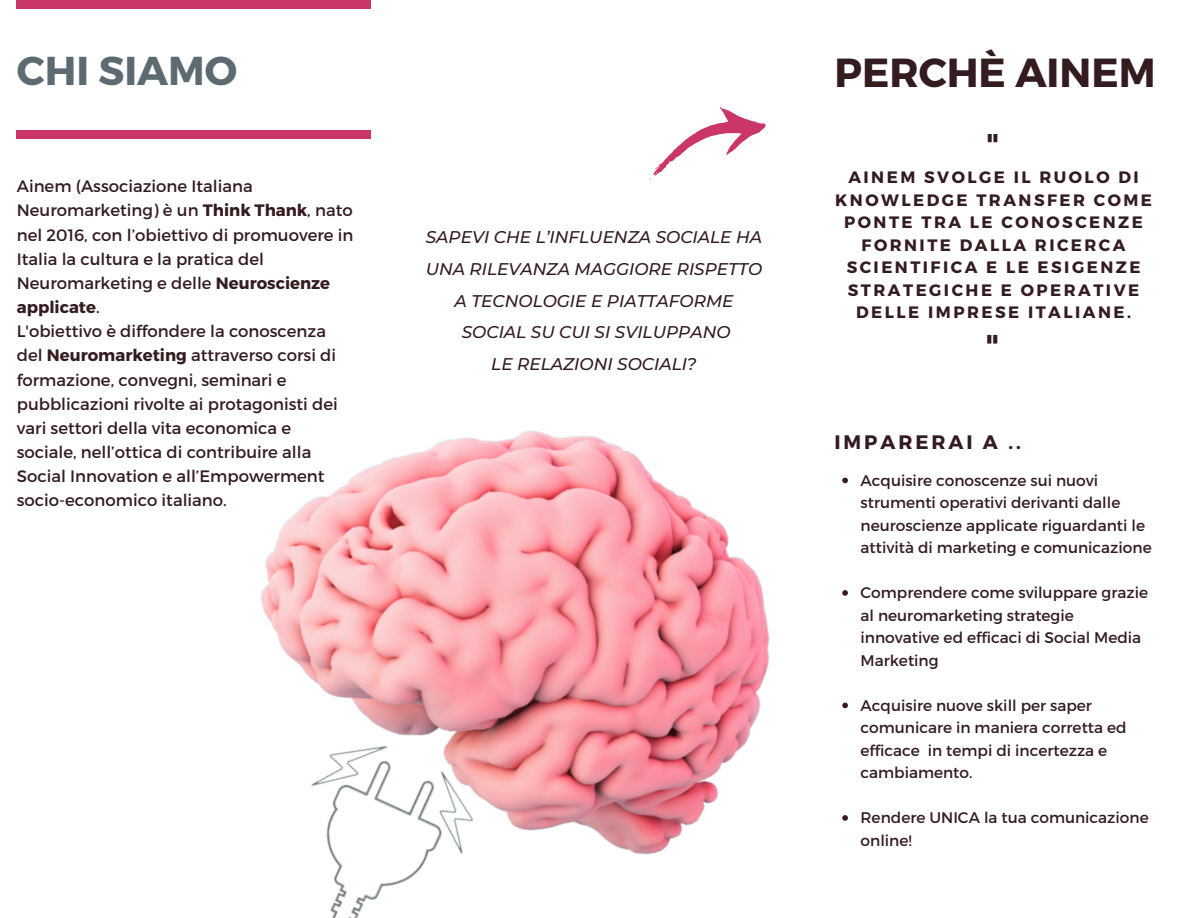
<style>
.page{position:relative;width:1188px;height:918px;background:#fff}
.page>*{position:absolute;margin:0;border:0;box-sizing:border-box;transform-origin:0 0}
.t1{font:700 40.5px "Montserrat";color:#331b1f}
.t2{font:700 40.2px "Montserrat";color:#5b6b71}
.t3{font:700 31.5px "Montserrat";color:#331b1f}
.t4{font:700 30px "Montserrat";color:#331b1f}
.t5{font:700 19.5px "Montserrat";letter-spacing:.15em;color:#331b1f}
.t6{font:italic 500 16.95px/31.7px "Montserrat";color:#331b1f;text-align:center}
.t7{font:16.5px/24.2px "Montserrat";color:#331b1f}
.t8{font:700 16.5px/22.5px "Montserrat";letter-spacing:.15em;color:#331b1f;text-align:center}
.t9{font:15.3px/22.5px "Montserrat";color:#331b1f}
.s1{font-weight:700}
</style>
<div class="page">
<div style="left:17px;top:0;width:354px;height:8px;background:#c93667"></div>
<svg style="left:707px;top:107px;width:59px;height:20px"></svg>
<img style="left:16px;top:127px;width:831px;height:791px">
<svg style="left:842px;top:478px;width:6px;height:5px"></svg>
<svg style="left:842px;top:590px;width:6px;height:6px"></svg>
<svg style="left:842px;top:703px;width:6px;height:5px"></svg>
<svg style="left:842px;top:815px;width:6px;height:6px"></svg>
<h1 class="t2" style="left:17px;top:44px;width:222px">CHI SIAMO</h1>
<p class="t7" style="left:17px;top:173px;width:338px">Ainem (Associazione Italiana<br>Neuromarketing) è un <span class="s1">Think Thank</span>, nato nel 2016, con l’obiettivo di promuovere in<br>Italia la cultura e la pratica del<br>Neuromarketing e delle <span class="s1">Neuroscienze applicate</span>.</p>
<p class="t7" style="left:17px;top:318px;width:322px">L'obiettivo è diffondere la conoscenza del <span class="s1">Neuromarketing</span> attraverso corsi di formazione, convegni, seminari e pubblicazioni rivolte ai protagonisti dei vari settori della vita economica e sociale, nell’ottica di contribuire alla Social Innovation e all’Empowerment socio-economico italiano.</p>
<p class="t6" style="left:426px;top:222px;width:338px">SAPEVI CHE L’INFLUENZA SOCIALE HA<br>UNA RILEVANZA MAGGIORE RISPETTO<br>A TECNOLOGIE E PIATTAFORME<br>SOCIAL SU CUI SI SVILUPPANO<br>LE RELAZIONI SOCIALI?</p>
<h2 class="t1" style="left:834px;top:46px;width:323px">PERCHÈ AINEM</h2>
<h3 class="t4" style="left:986px;top:125px;width:15px">"</h3>
<h3 class="t8" style="left:835px;top:165px;width:318px">AINEM SVOLGE IL RUOLO DI<br>KNOWLEDGE TRANSFER COME<br>PONTE TRA LE CONOSCENZE<br>FORNITE DALLA RICERCA<br>SCIENTIFICA E LE ESIGENZE<br>STRATEGICHE E OPERATIVE<br>DELLE IMPRESE ITALIANE.</h3>
<h3 class="t3" style="left:986px;top:325px;width:15px">"</h3>
<p class="t5" style="left:834px;top:429px;width:188px">IMPARERAI A ..</p>
<p class="t9" style="left:861px;top:468px;width:293px">Acquisire conoscenze sui nuovi strumenti operativi derivanti dalle neuroscienze applicate riguardanti le attività di marketing e comunicazione</p>
<p class="t9" style="left:861px;top:581px;width:289px">Comprendere come sviluppare grazie al neuromarketing strategie innovative ed efficaci di Social Media<br>Marketing</p>
<p class="t9" style="left:861px;top:693px;width:268px">Acquisire nuove skill per saper comunicare in maniera corretta ed efficace in tempi di incertezza e cambiamento.</p>
<p class="t9" style="left:861px;top:806px;width:290px">Rendere UNICA la tua comunicazione online!</p>
</div>
